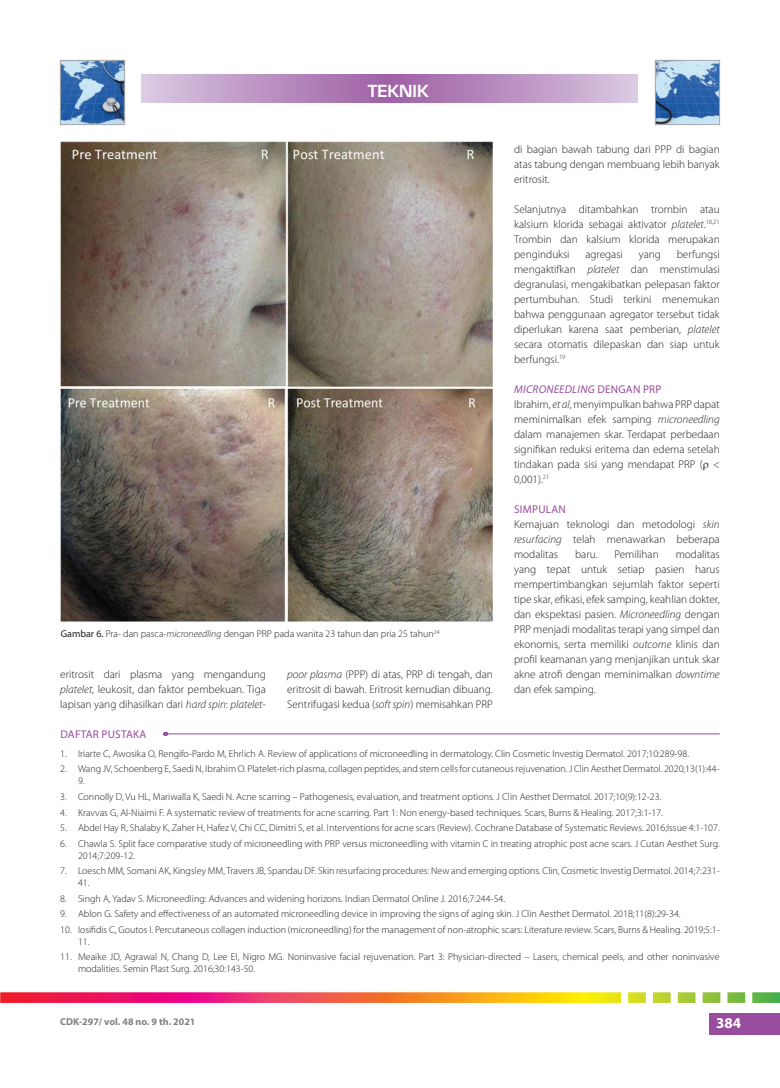
<style>
.page{position:relative;width:780px;height:1088px;background:#fff}
.page>*{position:absolute;margin:0;border:0;box-sizing:border-box;transform-origin:0 0}
.t1{font:600 16.25px "Eurostile LT Std";color:#fff}
.t2{font:700 15px "Myriad Pro";color:#fff}
.t3{font:300 11.25px/15px "Myriad Pro";color:#231f20;text-align:justify}
.t4{font:11.25px "Myriad Pro";letter-spacing:.02em;color:#974c9d}
.t5{font:300 10px/12px "Myriad Pro";color:#231f20}
.t6{font:700 10px "Myriad Pro";color:#808285}
.s1{font-weight:400}
.s2{font-style:italic}
.s3{font-weight:400;font-style:italic;color:#974c9d}
.s4{font-weight:400;color:#974c9d}
</style>
<div class="page">
<div style="left:709px;top:1013px;width:71px;height:21px;background:#974c9d"></div>
<svg style="left:0;top:992px;width:780px;height:11px;background:#e57b4f"></svg>
<img style="left:62px;top:62px;width:61px;height:61px">
<div style="left:60px;top:60px;width:65px;height:65px;border:1px solid #a8a9ad"></div>
<img style="left:657px;top:62px;width:60px;height:61px">
<div style="left:655px;top:60px;width:64px;height:65px;border:1px solid #a8a9ad"></div>
<div style="left:141px;top:74px;width:248px;height:29px;background:linear-gradient(to right,#dac9e2,#9e5fa6)"></div>
<div style="left:389px;top:74px;width:248px;height:29px;background:linear-gradient(to right,#9e5ea5,#d9c8e1)"></div>
<hr style="left:163px;top:733px;width:556px;height:1px;background:#974c9d">
<img style="left:60px;top:142px;width:433px;height:479px">
<h1 class="t1" style="left:368px;top:81px;width:62px">TEKNIK</h1>
<p class="t5" style="left:61px;top:628px;width:380px"><span class="s1">Gambar 6.</span> Pra- dan pasca-<span class="s2">microneedling</span> dengan PRP pada wanita 23 tahun dan pria 25 tahun<sup>24</sup></p>
<p class="t3" style="left:60px;top:667px;width:207px">eritrosit dari plasma yang mengandung <span class="s2">platelet</span>, leukosit, dan faktor pembekuan. Tiga lapisan yang dihasilkan dari <span class="s2">hard spin</span>: <span class="s2">platelet-</span></p>
<p class="t3" style="left:287px;top:667px;width:207px"><span class="s2">poor plasma</span> (PPP) di atas, PRP di tengah, dan eritrosit di bawah. Eritrosit kemudian dibuang.<br>Sentrifugasi kedua (<span class="s2">soft spin</span>) memisahkan PRP</p>
<p class="t3" style="left:514px;top:142px;width:207px">di bagian bawah tabung dari PPP di bagian atas tabung dengan membuang lebih banyak eritrosit.</p>
<p class="t3" style="left:514px;top:202px;width:207px">Selanjutnya ditambahkan trombin atau kalsium klorida sebagai aktivator <span class="s2">platelet</span>.<sup>18,21<br></sup>Trombin dan kalsium klorida merupakan penginduksi</p>
<p class="t3" style="left:514px;top:247px;width:207px;text-indent:163px">berfungsi mengaktifkan <span class="s2">platelet</span> dan menstimulasi degranulasi, mengakibatkan pelepasan faktor pertumbuhan. Studi terkini menemukan bahwa penggunaan agregator tersebut tidak diperlukan karena saat pemberian, <span class="s2">platelet </span>secara otomatis dilepaskan dan siap untuk berfungsi.<sup>19</sup></p>
<p class="t3" style="left:514px;top:382px;width:207px;text-align:left"><span class="s3">MICRONEEDLING</span> <span class="s4">DENGAN PRP<br></span>Ibrahim, <span class="s2">et al</span>, menyimpulkan bahwa PRP dapat meminimalkan efek samping <span class="s2">microneedling </span>dalam manajemen skar. Terdapat perbedaan signifikan reduksi eritema dan edema setelah tindakan pada sisi yang mendapat PRP ( &lt; 0,001).<sup>21</sup></p>
<p class="t3" style="left:514px;top:502px;width:207px;text-align:left"><span class="s4">SIMPULAN<br></span>Kemajuan teknologi dan metodologi <span class="s2">skin resurfacing</span> telah menawarkan beberapa modalitas</p>
<p class="t3" style="left:585px;top:247px;width:39px">agregasi</p>
<p class="t3" style="left:638px;top:247px;width:24px">yang</p>
<p class="t3" style="left:514px;top:547px;width:207px;text-indent:162px">modalitas yang tepat untuk setiap pasien harus mempertimbangkan sejumlah faktor seperti tipe skar, efikasi, efek samping, keahlian dokter, dan ekspektasi pasien. <span class="s2">Microneedling</span> dengan PRP menjadi modalitas terapi yang simpel dan ekonomis, serta memiliki <span class="s2">outcome</span> klinis dan profil keamanan yang menjanjikan untuk skar akne atrofi dengan meminimalkan <span class="s2">downtime </span>dan efek samping.</p>
<p class="t3" style="left:575px;top:547px;width:24px">baru.</p>
<p class="t3" style="left:614px;top:547px;width:46px">Pemilihan</p>
<p class="t4" style="left:60px;top:727px;width:88px">DAFTAR PUSTAKA</p>
<p class="t5" style="left:60px;top:748px;width:630px">1. Iriarte C, Awosika O, Rengifo-Pardo M, Ehrlich A. Review of applications of microneedling in dermatology. Clin Cosmetic Investig Dermatol. 2017;10:289-98.</p>
<p class="t5" style="left:78px;top:763px;width:643px;text-indent:-18px">2. Wang JV, Schoenberg E, Saedi N, Ibrahim O. Platelet-rich plasma, collagen peptides, and stem cells for cutaneous rejuvenation. J Clin Aesthet Dermatol. 2020;13(1):44-<br>9.</p>
<p class="t5" style="left:60px;top:791px;width:602px">3. Connolly D, Vu HL, Mariwalla K, Saedi N. Acne scarring – Pathogenesis, evaluation, and treatment options. J Clin Aesthet Dermatol. 2017;10(9):12-23.</p>
<p class="t5" style="left:60px;top:806px;width:604px">4. Kravvas G, Al-Niaimi F. A systematic review of treatments for acne scarring. Part 1: Non energy-based techniques. Scars, Burns &amp; Healing. 2017;3:1-17.</p>
<p class="t5" style="left:60px;top:822px;width:661px">5. Abdel Hay R, Shalaby K, Zaher H, Hafez V, Chi CC, Dimitri S, et al. Interventions for acne scars (Review). Cochrane Database of Systematic Reviews. 2016;Issue 4:1-107.</p>
<p class="t5" style="left:78px;top:837px;width:643px;text-indent:-18px">6. Chawla S. Split face comparative study of microneedling with PRP versus microneedling with vitamin C in treating atrophic post acne scars. J Cutan Aesthet Surg.<br>2014;7:209-12.</p>
<p class="t5" style="left:78px;top:865px;width:643px;text-indent:-18px">7. Loesch MM, Somani AK, Kingsley MM, Travers JB, Spandau DF. Skin resurfacing procedures: New and emerging options. Clin, Cosmetic Investig Dermatol. 2014;7:231-<br>41.</p>
<p class="t5" style="left:60px;top:892px;width:446px">8. Singh A, Yadav S. Microneedling: Advances and widening horizons. Indian Dermatol Online J. 2016;7:244-54.</p>
<p class="t5" style="left:60px;top:908px;width:622px">9. Ablon G. Safety and effectiveness of an automated microneedling device in improving the signs of aging skin. J Clin Aesthet Dermatol. 2018;11(8):29-34.</p>
<p class="t5" style="left:78px;top:923px;width:643px;text-indent:-18px">10. Iosifidis C, Goutos I. Percutaneous collagen induction (microneedling) for the management of non-atrophic scars: Literature review. Scars, Burns &amp; Healing. 2019;5:1-<br>11.</p>
<p class="t5" style="left:78px;top:951px;width:643px;text-indent:-18px">11. Meaike JD, Agrawal N, Chang D, Lee EI, Nigro MG. Noninvasive facial rejuvenation. Part 3: Physician-directed – Lasers, chemical peels, and other noninvasive modalities. Semin Plast Surg. 2016;30:143-50.</p>
<p class="t6" style="left:60px;top:1015px;width:137px">CDK-297/ vol. 48 no. 9 th. 2021</p>
<h2 class="t2" style="left:716px;top:1013px;width:26px">384</h2>
</div>
